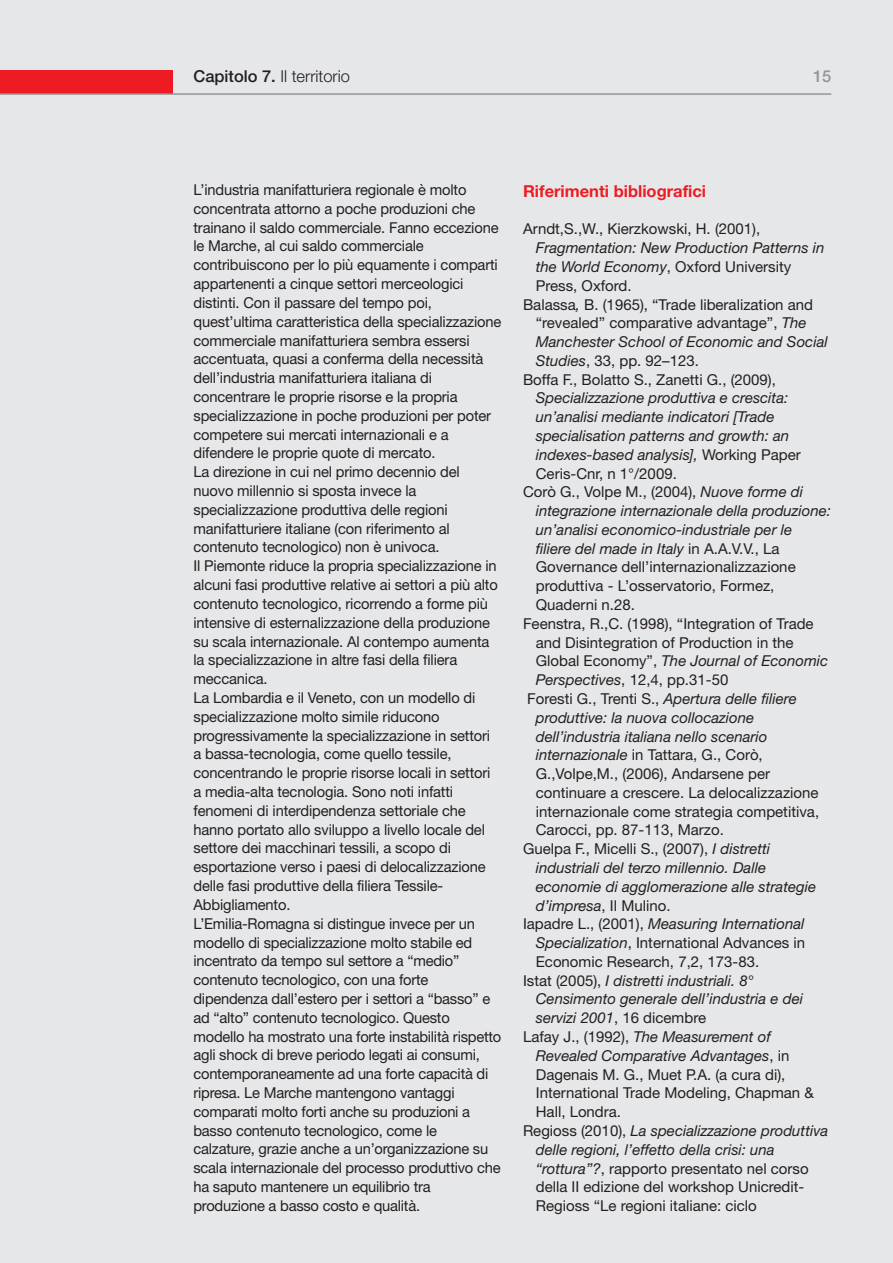
<style>
.page{position:relative;width:893px;height:1263px;background:#e6e7e8}
.page>*{position:absolute;margin:0;border:0;box-sizing:border-box;transform-origin:0 0}
.t1{font:700 16.5px "Helvetica Neue";color:#ed1c24}
.t2{font:300 16.5px "Helvetica Neue";color:#231f20}
.t3{font:500 16.5px "Helvetica Neue";color:#939598}
.t4{font:15px/18.8px "Helvetica Neue";letter-spacing:-.01em;color:#231f20}
.t5{font:italic 15px "Helvetica Neue";color:#231f20}
.s1{font-weight:500}
.s2{font-style:italic}
.s3{font-style:normal}
</style>
<div class="page">
<div style="left:0;top:70px;width:172px;height:24px;background:#ed1c24"></div>
<hr style="left:0;top:93px;width:831px;height:2px;background:#939598">
<hr style="left:0;top:0;width:1px;height:1263px;background:#e6e7e8">
<p class="t2" style="left:193px;top:70px;width:158px"><span class="s1">Capitolo 7.</span> Il territorio</p>
<p class="t3" style="left:813px;top:70px;width:20px">15</p>
<p class="t4" style="left:193px;top:182px;width:309px">L’industria manifatturiera regionale è molto concentrata attorno a poche produzioni che trainano il saldo commerciale. Fanno eccezione le Marche, al cui saldo commerciale contribuiscono per lo più equamente i comparti appartenenti a cinque settori merceologici distinti. Con il passare del tempo poi, quest’ultima caratteristica della specializzazione commerciale manifatturiera sembra essersi accentuata, quasi a conferma della necessità dell’industria manifatturiera italiana di concentrare le proprie risorse e la propria specializzazione in poche produzioni per poter competere sui mercati internazionali e a difendere le proprie quote di mercato.<br>La direzione in cui nel primo decennio del nuovo millennio si sposta invece la specializzazione produttiva delle regioni manifatturiere italiane (con riferimento al contenuto tecnologico) non è univoca.<br>Il Piemonte riduce la propria specializzazione in alcuni fasi produttive relative ai settori a più alto contenuto tecnologico, ricorrendo a forme più intensive di esternalizzazione della produzione su scala internazionale. Al contempo aumenta la specializzazione in altre fasi della filiera meccanica.<br>La Lombardia e il Veneto, con un modello di specializzazione molto simile riducono progressivamente la specializzazione in settori a bassa-tecnologia, come quello tessile, concentrando le proprie risorse locali in settori a media-alta tecnologia. Sono noti infatti fenomeni di interdipendenza settoriale che hanno portato allo sviluppo a livello locale del settore dei macchinari tessili, a scopo di esportazione verso i paesi di delocalizzazione delle fasi produttive della filiera Tessile-Abbigliamento.<br>L’Emilia-Romagna si distingue invece per un modello di specializzazione molto stabile ed incentrato da tempo sul settore a “medio” contenuto tecnologico, con una forte dipendenza dall’estero per i settori a “basso” e ad “alto” contenuto tecnologico. Questo modello ha mostrato una forte instabilità rispetto agli shock di breve periodo legati ai consumi, contemporaneamente ad una forte capacità di ripresa. Le Marche mantengono vantaggi comparati molto forti anche su produzioni a basso contenuto tecnologico, come le calzature, grazie anche a un’organizzazione su scala internazionale del processo produttivo che ha saputo mantenere un equilibrio tra produzione a basso costo e qualità.</p>
<p class="t1" style="left:523px;top:185px;width:185px">Riferimenti bibliografici</p>
<p class="t4" style="left:523px;top:221px;width:239px">Arndt,S.,W., Kierzkowski, H. (2001),</p>
<p class="t5" style="left:536px;top:242px;width:290px">Fragmentation: New Production Patterns in</p>
<p class="t4" style="left:536px;top:259px;width:257px"><span class="s2">the World Economy</span>, Oxford University</p>
<p class="t4" style="left:536px;top:278px;width:97px">Press, Oxford.</p>
<p class="t4" style="left:523px;top:296px;width:292px">Balassa<span class="s2">,</span> B. (1965), “Trade liberalization and</p>
<p class="t4" style="left:536px;top:315px;width:272px">“revealed” comparative advantage”, <span class="s2">The</span></p>
<p class="t5" style="left:536px;top:336px;width:293px">Manchester School of Economic and Social</p>
<p class="t4" style="left:536px;top:353px;width:165px"><span class="s2">Studies</span>, 33, pp. 92–123.</p>
<p class="t4" style="left:523px;top:371px;width:254px">Boffa F., Bolatto S., Zanetti G., (2009),</p>
<p class="t5" style="left:536px;top:393px;width:254px">Specializzazione produttiva e crescita:</p>
<p class="t5" style="left:536px;top:411px;width:240px">un’analisi mediante indicatori [Trade</p>
<p class="t5" style="left:536px;top:430px;width:255px">specialisation patterns and growth: an</p>
<p class="t5" style="left:536px;top:449px;width:266px">indexes-based analysis], <span class="s3">Working Paper</span></p>
<p class="t4" style="left:536px;top:465px;width:143px">Ceris-Cnr, n 1°/2009.</p>
<p class="t4" style="left:523px;top:484px;width:282px">Corò G., Volpe M., (2004), <span class="s2">Nuove forme di</span></p>
<p class="t5" style="left:536px;top:505px;width:297px">integrazione internazionale della produzione:</p>
<p class="t5" style="left:536px;top:524px;width:258px">un’analisi economico-industriale per le</p>
<p class="t5" style="left:536px;top:543px;width:245px">filiere del made in Italy <span class="s3">in A.A.V.V., La</span></p>
<p class="t4" style="left:536px;top:559px;width:261px">Governance dell’internazionalizzazione</p>
<p class="t4" style="left:536px;top:578px;width:240px">produttiva - L’osservatorio, Formez,</p>
<p class="t4" style="left:536px;top:597px;width:101px">Quaderni n.28.</p>
<p class="t4" style="left:523px;top:616px;width:292px">Feenstra, R.,C. (1998), “Integration of Trade</p>
<p class="t4" style="left:536px;top:634px;width:259px">and Disintegration of Production in the</p>
<p class="t5" style="left:536px;top:656px;width:294px"><span class="s3">Global Economy”,</span> The Journal of Economic</p>
<p class="t4" style="left:536px;top:672px;width:194px"><span class="s2">Perspectives</span>, 12,4, pp.31-50</p>
<p class="t5" style="left:527px;top:693px;width:271px"><span class="s3">Foresti G., Trenti S.,</span> Apertura delle filiere</p>
<p class="t5" style="left:536px;top:712px;width:220px">produttive: la nuova collocazione</p>
<p class="t5" style="left:536px;top:731px;width:233px">dell’industria italiana nello scenario</p>
<p class="t4" style="left:536px;top:747px;width:228px"><span class="s2">internazionale</span> in Tattara, G., Corò,</p>
<p class="t4" style="left:536px;top:766px;width:236px">G.,Volpe,M., (2006), Andarsene per</p>
<p class="t4" style="left:536px;top:785px;width:284px">continuare a crescere. La delocalizzazione</p>
<p class="t4" style="left:536px;top:803px;width:285px">internazionale come strategia competitiva,</p>
<p class="t4" style="left:536px;top:822px;width:190px">Carocci, pp. 87-113, Marzo.</p>
<p class="t4" style="left:523px;top:841px;width:249px">Guelpa F., Micelli S., (2007), <span class="s2">I distretti</span></p>
<p class="t5" style="left:536px;top:862px;width:232px">industriali del terzo millennio. Dalle</p>
<p class="t5" style="left:536px;top:881px;width:282px">economie di agglomerazione alle strategie</p>
<p class="t4" style="left:536px;top:897px;width:136px"><span class="s2">d’impresa</span>, Il Mulino.</p>
<p class="t5" style="left:523px;top:918px;width:283px"><span class="s3">Iapadre L., (2001),</span> Measuring International</p>
<p class="t4" style="left:536px;top:935px;width:271px"><span class="s2">Specialization</span>, International Advances in</p>
<p class="t4" style="left:536px;top:954px;width:225px">Economic Research, 7,2, 173-83.</p>
<p class="t5" style="left:523px;top:975px;width:232px"><span class="s3">Istat (2005),</span> I distretti industriali. 8°</p>
<p class="t5" style="left:536px;top:994px;width:269px">Censimento generale dell’industria e dei</p>
<p class="t5" style="left:536px;top:1012px;width:172px">servizi 2001<span class="s3">, 16 dicembre</span></p>
<p class="t5" style="left:523px;top:1031px;width:249px"><span class="s3">Lafay J., (1992),</span> The Measurement of</p>
<p class="t5" style="left:536px;top:1050px;width:255px">Revealed Comparative Advantages<span class="s3">, in</span></p>
<p class="t4" style="left:536px;top:1066px;width:251px">Dagenais M. G., Muet P.A. (a cura di),</p>
<p class="t4" style="left:536px;top:1085px;width:280px">International Trade Modeling, Chapman &amp;</p>
<p class="t4" style="left:536px;top:1104px;width:87px">Hall, Londra.</p>
<p class="t5" style="left:523px;top:1125px;width:307px"><span class="s3">Regioss (2010),</span> La specializzazione produttiva</p>
<p class="t5" style="left:536px;top:1144px;width:240px">delle regioni, l’effetto della crisi: una</p>
<p class="t4" style="left:536px;top:1160px;width:274px"><span class="s2">“rottura”?</span>, rapporto presentato nel corso</p>
<p class="t4" style="left:536px;top:1179px;width:270px">della II edizione del workshop Unicredit-</p>
<p class="t4" style="left:536px;top:1198px;width:223px">Regioss “Le regioni italiane: ciclo</p>
</div>
